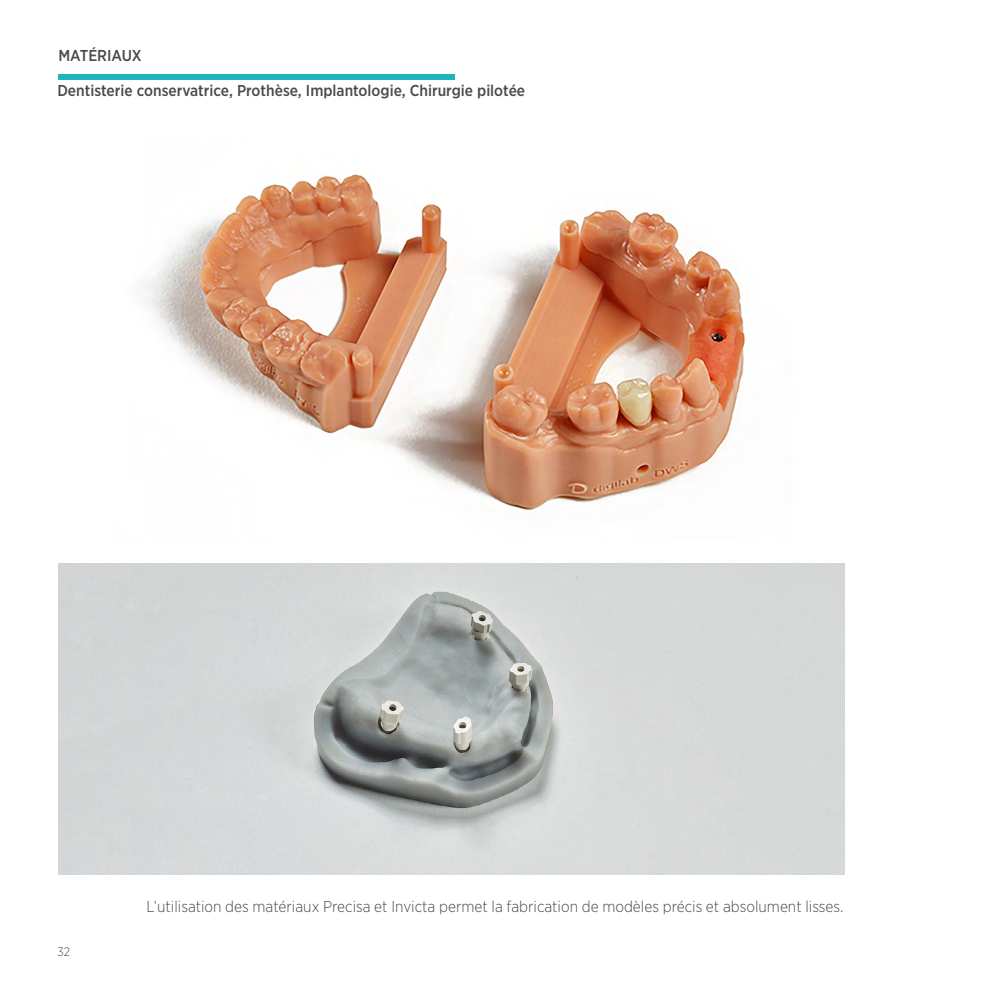
<style>
.page{position:relative;width:993px;height:993px;background:#fff}
.page>*{position:absolute;margin:0;border:0;box-sizing:border-box;transform-origin:0 0}
.t1{font:300 15.75px "Gotham Narrow";color:#4a4a49}
.t2{font:500 15.75px "Gotham Narrow";color:#4a4a49}
.t3{font:300 12.25px "Gotham Narrow";color:#4a4a49}
</style>
<div class="page">
<div style="left:58px;top:74px;width:396px;height:6px;background:#20b5ba"></div>
<img style="left:142px;top:174px;width:603px;height:337px">
<img style="left:58px;top:563px;width:785px;height:310px">
<p class="t2" style="left:58px;top:46px;width:85px">MATÉRIAUX</p>
<p class="t2" style="left:57px;top:81px;width:469px">Dentisterie conservatrice, Prothèse, Implantologie, Chirurgie pilotée</p>
<p class="t3" style="left:58px;top:943px;width:14px">32</p>
<p class="t1" style="left:146px;top:896px;width:698px">L’utilisation des matériaux Precisa et Invicta permet la fabrication de modèles précis et absolument lisses.</p>
</div>
